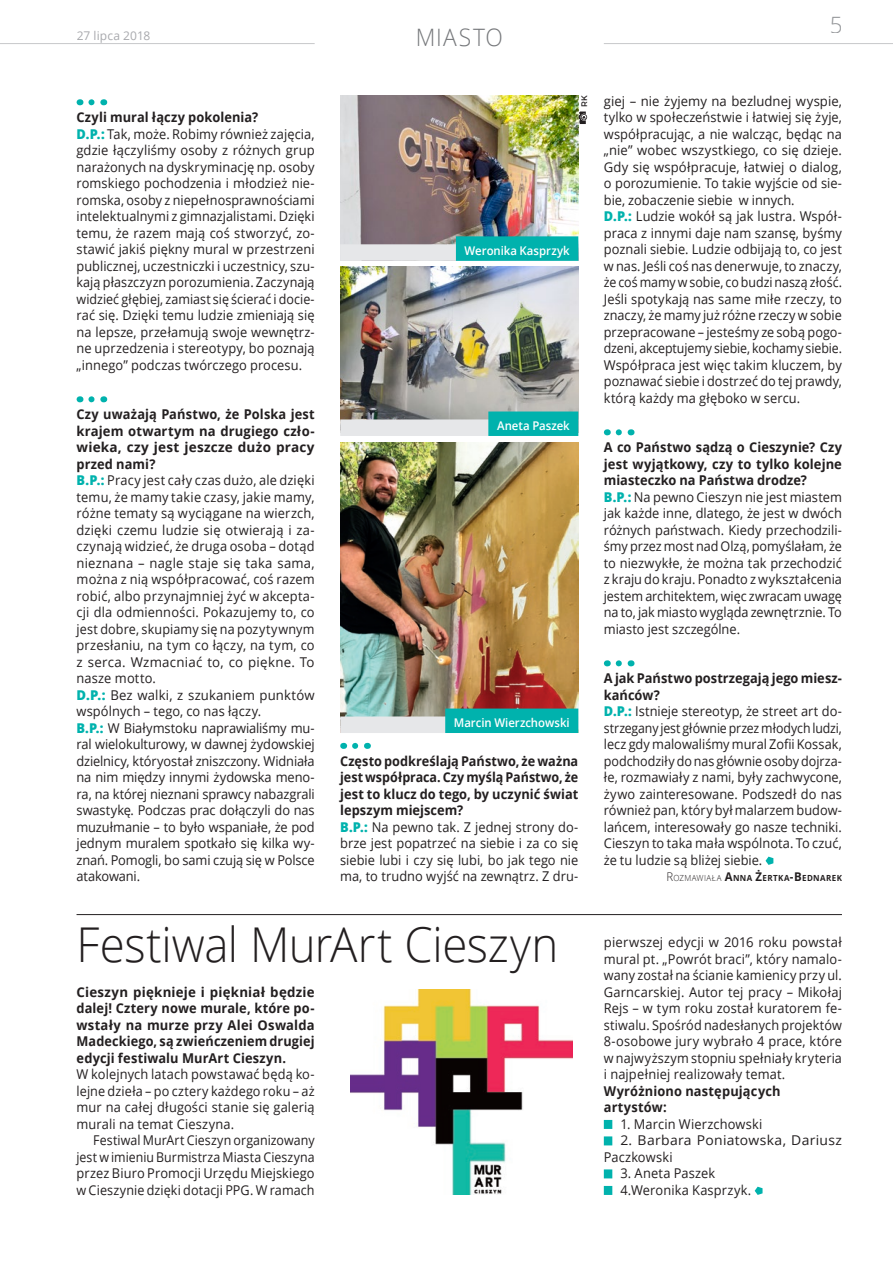
<style>
.page{position:relative;width:893px;height:1263px;background:#fff}
.page>*{position:absolute;margin:0;border:0;box-sizing:border-box;transform-origin:0 0}
.TYT_32{font:300 48px "Open Sans";letter-spacing:-.005em;color:#231f20;scale:.95 1}
.t1{font:300 24px "Open Sans";letter-spacing:.06em;color:#76787b;scale:.95 1}
.t2{font:300 22.5px "Open Sans";color:#939598}
.BODY_tekst_BW{font:13.5px/16.5px "Open Sans";letter-spacing:.005em;color:#231f20;text-align:justify;scale:.95 1}
.BODY_tekst{font:13.5px/16.5px "Open Sans";letter-spacing:.01em;color:#231f20;text-align:justify}
.BODY_tekst_BW-2{font:13.5px/16.5px "Open Sans";letter-spacing:.005em;color:#231f20}
.ROZMOWA_pyt{font:700 13.5px/16.5px "Open Sans";letter-spacing:.005em;color:#231f20;text-align:justify;scale:.95 1}
.BODY_tekst_lead{font:700 13.5px/16.5px "Open Sans";letter-spacing:.01em;color:#231f20;text-align:justify}
.BODY_tekst-2{font:13.5px/16.5px "Open Sans";letter-spacing:.01em;color:#231f20;text-align:justify;scale:.92 1}
.ROZMOWA_pyt-2{font:700 13.5px/16.5px "Open Sans";letter-spacing:.005em;color:#231f20;text-align:justify;scale:.94 1}
.BODY_kropa{font:13.5px "Open Sans";letter-spacing:.015em;color:#231f20;scale:.95 1}
.BODY_kropa-2{font:13.5px/16.5px "Open Sans";letter-spacing:.015em;color:#231f20}
.BODY_tekst_BW-3{font:700 13.5px/16.5px "Open Sans";letter-spacing:.015em;color:#231f20;scale:.95 1}
.FOTO_podpis{font:600 12px "Open Sans";color:#fff;scale:.95 1}
.t3{font:12px "Open Sans";letter-spacing:.01em;color:#a8a9ad}
.AUTOR_koniec{font:700 8.4px "Open Sans";letter-spacing:.045em;color:#231f20;scale:.95 1}
.FOTO_autor{font:8.1px "Montserrat";color:#231f20}
.s1{font-weight:800;color:#00b2ad}
.s2{font-weight:300;font-size:12px}
.s3{font-weight:300}
.s4{font-size:12px}
</style>
<div class="page">
<hr style="left:604px;top:43px;width:289px;height:1px;background:#c7c8ca">
<hr style="left:0;top:43px;width:315px;height:1px;background:#c7c8ca">
<svg style="left:91px;top:99px;width:4px;height:6px"></svg>
<svg style="left:91px;top:396px;width:4px;height:6px"></svg>
<svg style="left:355px;top:743px;width:4px;height:6px"></svg>
<svg style="left:619px;top:429px;width:3px;height:6px"></svg>
<svg style="left:619px;top:660px;width:3px;height:6px"></svg>
<svg style="left:765px;top:857px;width:8px;height:8px"></svg>
<hr style="left:77px;top:914px;width:765px;height:1px;background:#231f20">
<img style="left:351px;top:990px;width:221px;height:204px">
<div style="left:604px;top:1120px;width:8px;height:9px;background:#00b2ad"></div>
<div style="left:604px;top:1136px;width:8px;height:9px;background:#00b2ad"></div>
<div style="left:604px;top:1169px;width:8px;height:9px;background:#00b2ad"></div>
<div style="left:604px;top:1186px;width:8px;height:9px;background:#00b2ad"></div>
<svg style="left:755px;top:1187px;width:7px;height:8px"></svg>
<img style="left:340px;top:267px;width:239px;height:165px">
<img style="left:340px;top:95px;width:239px;height:166px">
<img style="left:340px;top:442px;width:239px;height:291px">
<svg style="left:579px;top:112px;width:8px;height:12px"></svg>
<div style="left:340px;top:244px;width:238px;height:17px;background:#e6e7e9"></div>
<div style="left:456px;top:236px;width:122px;height:25px;background:#00b2ad"></div>
<div style="left:340px;top:419px;width:238px;height:17px;background:#e6e7e9"></div>
<div style="left:488px;top:411px;width:90px;height:25px;background:#00b2ad"></div>
<div style="left:340px;top:716px;width:238px;height:17px;background:#e6e7e9"></div>
<div style="left:445px;top:708px;width:133px;height:25px;background:#00b2ad"></div>
<p class="t3" style="left:77px;top:27px;width:75px">27 lipca 2018</p>
<h2 class="t1" style="left:416px;top:21px;width:93px">MIASTO</h2>
<h3 class="t2" style="left:829px;top:9px;width:14px">5</h3>
<p class="ROZMOWA_pyt" style="left:77px;top:109px;width:193px">Czyli mural łączy pokolenia?</p>
<p class="BODY_tekst_BW" style="left:77px;top:125px;width:252px"><span class="s1">D.P.:</span> Tak, może. Robimy również zajęcia, gdzie łączyliśmy osoby z różnych grup narażonych na dyskryminację np. osoby romskiego pochodzenia i młodzież nie&shy;romska, osoby z niepełnosprawnościami intelektualnymi z gimnazjalistami. Dzięki temu, że razem mają coś stworzyć, zo&shy;stawić jakiś piękny mural w przestrzeni publicznej, uczestniczki i uczestnicy, szu&shy;kają płaszczyzn porozumienia. Zaczynają widzieć głębiej, zamiast się ścierać i docie&shy;rać się. Dzięki temu ludzie zmieniają się na lepsze, przełamują swoje wewnętrz&shy;ne uprzedzenia i stereotypy, bo poznają „innego” podczas twórczego procesu.</p>
<p class="ROZMOWA_pyt" style="left:77px;top:406px;width:252px">Czy uważają Państwo, że Polska jest krajem otwartym na drugiego czło&shy;wieka, czy jest jeszcze dużo pracy przed nami?</p>
<p class="BODY_tekst_BW" style="left:77px;top:472px;width:252px"><span class="s1">B.P.:</span> Pracy jest cały czas dużo, ale dzięki temu, że mamy takie czasy, jakie mamy, różne tematy są wyciągane na wierzch, dzięki czemu ludzie się otwierają i za&shy;czynają widzieć, że druga osoba – dotąd nieznana – nagle staje się taka sama, można z nią współpracować, coś razem robić, albo przynajmniej żyć w akcepta&shy;cji dla odmienności. Pokazujemy to, co jest dobre, skupiamy się na pozytywnym przesłaniu, na tym co łączy, na tym, co z serca. Wzmacniać to, co piękne. To nasze motto.</p>
<p class="BODY_tekst_BW-2" style="left:77px;top:686px;width:240px"><span class="s1">D.P.:</span> Bez walki, z szukaniem punktów wspólnych – tego, co nas łączy.</p>
<p class="BODY_tekst_BW" style="left:77px;top:719px;width:252px"><span class="s1">B.P.:</span> W Białymstoku naprawialiśmy mu&shy;ral wielokulturowy, w dawnej żydowskiej dzielnicy, któryostał zniszczony. Widniała na nim między innymi żydowska meno&shy;ra, na której nieznani sprawcy nabazgrali swastykę. Podczas prac dołączyli do nas muzułmanie – to było wspaniałe, że pod jednym muralem spotkało się kilka wy&shy;znań. Pomogli, bo sami czują się w Polsce atakowani.</p>
<p class="FOTO_autor" style="left:579px;top:107px;width:13px;rotate:-90deg">RK</p>
<p class="FOTO_podpis" style="left:465px;top:242px;width:112px">Weronika Kasprzyk</p>
<p class="FOTO_podpis" style="left:497px;top:417px;width:78px">Aneta Paszek</p>
<p class="FOTO_podpis" style="left:454px;top:714px;width:123px">Marcin Wierzchowski</p>
<p class="ROZMOWA_pyt-2" style="left:340px;top:752px;width:255px">Często podkreślają Państwo, że ważna jest współpraca. Czy myślą Państwo, że jest to klucz do tego, by uczynić świat lepszym miejscem?</p>
<p class="BODY_tekst_BW" style="left:340px;top:818px;width:252px"><span class="s1">B.P.:</span> Na pewno tak. Z jednej strony do&shy;brze jest popatrzeć na siebie i za co się siebie lubi i czy się lubi, bo jak tego nie ma, to trudno wyjść na zewnątrz. Z dru-</p>
<p class="BODY_tekst_BW-2" style="left:604px;top:92px;width:240px;text-align:justify">giej – nie żyjemy na bezludnej wyspie, tylko w społeczeństwie i łatwiej się żyje, współpracując, a nie walcząc, będąc na „nie” wobec wszystkiego, co się dzieje.<br>Gdy się współpracuje, łatwiej o dialog, o porozumienie. To takie wyjście od sie&shy;bie, zobaczenie siebie w innych.</p>
<p class="BODY_tekst_BW" style="left:604px;top:208px;width:252px"><span class="s1">D.P.:</span> Ludzie wokół są jak lustra. Współ&shy;praca z innymi daje nam szansę, byśmy poznali siebie. Ludzie odbijają to, co jest w nas. Jeśli coś nas denerwuje, to znaczy, że coś mamy w sobie, co budzi naszą złość.<br>Jeśli spotykają nas same miłe rzeczy, to znaczy, że mamy już różne rzeczy w sobie przepracowane – jesteśmy ze sobą pogo&shy;dzeni, akceptujemy siebie, kochamy siebie.<br>Współpraca jest więc takim kluczem, by poznawać siebie i dostrzeć do tej prawdy, którą każdy ma głęboko w sercu.</p>
<p class="ROZMOWA_pyt" style="left:604px;top:439px;width:252px">A co Państwo sądzą o Cieszynie? Czy jest wyjątkowy, czy to tylko kolejne miasteczko na Państwa drodze?</p>
<p class="BODY_tekst_BW" style="left:604px;top:488px;width:252px"><span class="s1">B.P.:</span> Na pewno Cieszyn nie jest miastem jak każde inne, dlatego, że jest w dwóch różnych państwach. Kiedy przechodzili&shy;śmy przez most nad Olzą, pomyślałam, że to niezwykłe, że można tak przechodzić z kraju do kraju. Ponadto z wykształcenia jestem architektem, więc zwracam uwagę na to, jak miasto wygląda zewnętrznie. To miasto jest szczególne.</p>
<p class="ROZMOWA_pyt" style="left:604px;top:670px;width:252px">A jak Państwo postrzegają jego miesz&shy;kańców?</p>
<p class="BODY_tekst_BW" style="left:604px;top:703px;width:252px"><span class="s1">D.P.:</span> Istnieje stereotyp, że street art do&shy;strzegany jest głównie przez młodych ludzi, lecz gdy malowaliśmy mural Zofii Kossak, podchodziły do nas głównie osoby dojrza&shy;łe, rozmawiały z nami, były zachwycone, żywo zainteresowane. Podszedł do nas również pan, który był malarzem budow&shy;lańcem, interesowały go nasze techniki.<br>Cieszyn to taka mała wspólnota. To czuć, że tu ludzie są bliżej siebie.</p>
<p class="AUTOR_koniec" style="left:666px;top:872px;width:186px"><span class="s2">R</span><span class="s3">OZMAWIAŁA</span> <span class="s4">A</span>NNA <span class="s4">Ż</span>ERTKA<span class="s4">-B</span>EDNAREK</p>
<p class="TYT_32" style="left:77px;top:911px;width:509px">Festiwal MurArt Cieszyn</p>
<p class="BODY_tekst_lead" style="left:77px;top:983px;width:240px">Cieszyn pięknieje i piękniał będzie dalej! Cztery nowe murale, które po&shy;wstały na murze przy Alei Oswalda Madeckiego, są zwieńczeniem drugiej edycji festiwalu MurArt Cieszyn.</p>
<p class="BODY_tekst_BW" style="left:77px;top:1066px;width:252px">W kolejnych latach powstawać będą ko&shy;lejne dzieła – po cztery każdego roku – aż mur na całej długości stanie się galerią murali na temat Cieszyna.</p>
<p class="BODY_tekst-2" style="left:77px;top:1132px;width:260px;text-indent:16px">Festiwal MurArt Cieszyn organizowany jest w imieniu Burmistrza Miasta Cieszyna przez Biuro Promocji Urzędu Miejskiego w Cieszynie dzięki dotacji PPG. W ramach</p>
<p class="BODY_tekst" style="left:604px;top:934px;width:240px">pierwszej edycji w 2016 roku powstał mural pt. „Powrót braci”, który namalo&shy;wany został na ścianie kamienicy przy ul.<br>Garncarskiej. Autor tej pracy – Mikołaj Rejs – w tym roku został kuratorem fe&shy;stiwalu. Spośród nadesłanych projektów 8-osobowe jury wybrało 4 prace, które w najwyższym stopniu spełniały kryteria i najpełniej realizowały temat.</p>
<p class="BODY_tekst_BW-3" style="left:604px;top:1082px;width:187px">Wyróżniono następujących artystów:</p>
<p class="BODY_kropa" style="left:620px;top:1115px;width:151px">1. Marcin Wierzchowski</p>
<p class="BODY_kropa-2" style="left:604px;top:1132px;width:240px;text-indent:16px">2. Barbara Poniatowska, Dariusz<br>Paczkowski</p>
<p class="BODY_kropa" style="left:620px;top:1164px;width:101px">3. Aneta Paszek</p>
<p class="BODY_kropa" style="left:620px;top:1181px;width:139px">4.Weronika Kasprzyk.</p>
</div>
